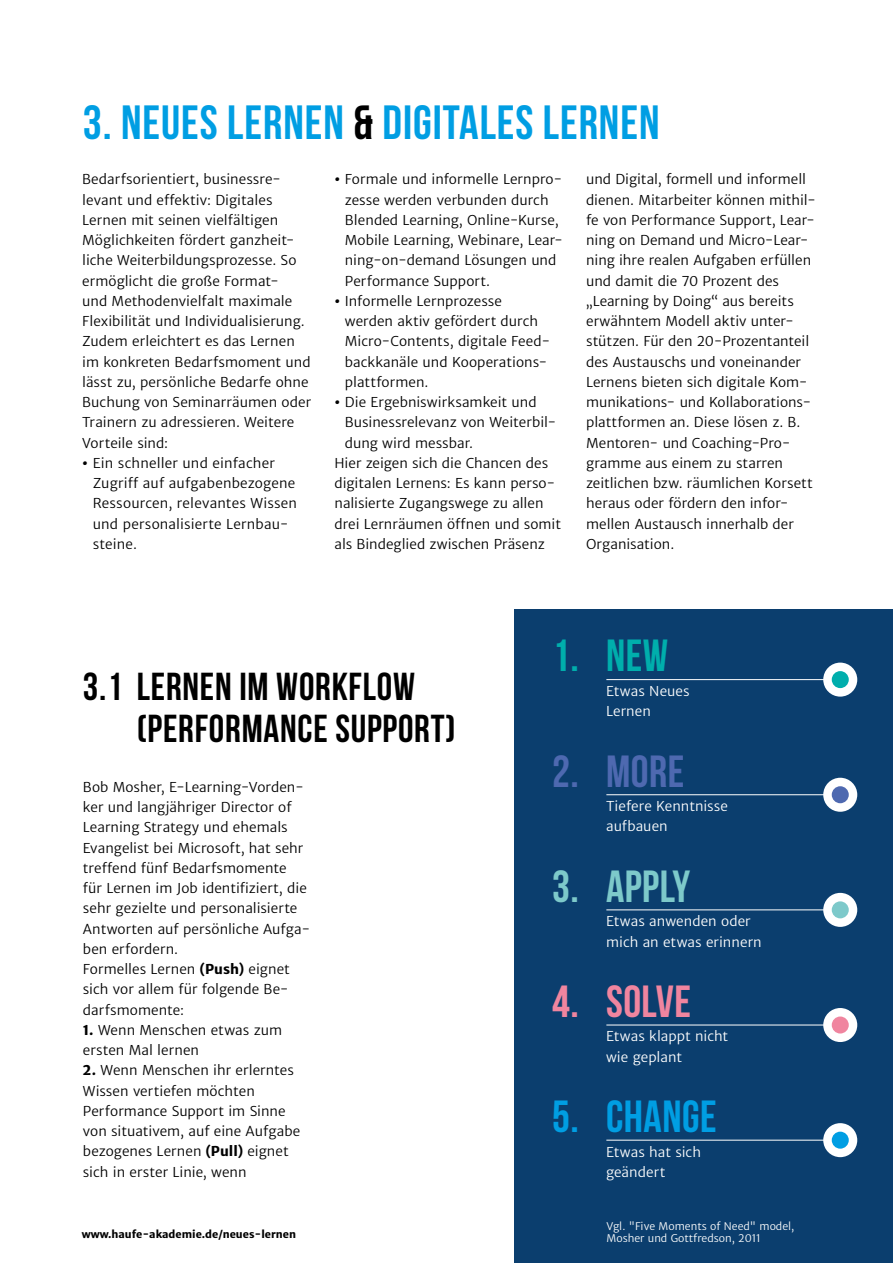
<style>
.page{position:relative;width:893px;height:1263px;background:#fff}
.page>*{position:absolute;margin:0;border:0;box-sizing:border-box;transform-origin:0 0}
.t1{font:700 48px "Bebas Neue";letter-spacing:.02em;color:#009ee3}
.t2{font:45px "Bebas Neue";letter-spacing:.01em;color:#009ee3}
.t3{font:45px "Bebas Neue";letter-spacing:.01em;color:#7dc9ca}
.t4{font:45px "Bebas Neue";letter-spacing:.01em;color:#f0859f}
.t5{font:45px "Bebas Neue";color:#4e69b0}
.t6{font:45px "Bebas Neue";color:#00aeac}
.t7{font:700 39px/42px "Bebas Neue";letter-spacing:.02em;color:#000}
.t8{font:13.5px/20.2px "Haufe Merriweather Sans Lt";letter-spacing:.005em;color:#000}
.t9{font:13.5px/20.2px "Haufe Merriweather Sans Lt";letter-spacing:.005em;color:#fff}
.t10{font:10.5px/12.6px "Haufe Merriweather Sans Lt";color:#fff}
.t11{font:700 10.5px "Haufe Merriweather Sans";color:#000}
.s1{color:#000}
.s2{font-family:"Haufe Merriweather Sans";font-weight:700}
</style>
<div class="page">
<div style="left:514px;top:610px;width:379px;height:653px;background:#0b3e6e"></div>
<hr style="left:606px;top:679px;width:227px;height:1px;background:#fff">
<div style="left:823px;top:663px;width:34px;height:34px;background:#fff;border-radius:50%"></div>
<div style="left:832px;top:671px;width:17px;height:17px;background:#00aeac;border-radius:50%"></div>
<hr style="left:606px;top:794px;width:227px;height:1px;background:#fff">
<div style="left:823px;top:778px;width:34px;height:34px;background:#fff;border-radius:50%"></div>
<div style="left:832px;top:786px;width:17px;height:17px;background:#4e69b0;border-radius:50%"></div>
<hr style="left:606px;top:909px;width:227px;height:1px;background:#fff">
<div style="left:823px;top:893px;width:34px;height:34px;background:#fff;border-radius:50%"></div>
<div style="left:832px;top:901px;width:17px;height:17px;background:#7dc9ca;border-radius:50%"></div>
<hr style="left:606px;top:1025px;width:227px;height:1px;background:#fff">
<div style="left:823px;top:1008px;width:34px;height:34px;background:#fff;border-radius:50%"></div>
<div style="left:832px;top:1016px;width:17px;height:17px;background:#f0859f;border-radius:50%"></div>
<hr style="left:606px;top:1140px;width:227px;height:1px;background:#fff">
<div style="left:823px;top:1123px;width:34px;height:34px;background:#fff;border-radius:50%"></div>
<div style="left:832px;top:1132px;width:17px;height:17px;background:#009ee3;border-radius:50%"></div>
<h1 class="t1" style="left:83px;top:96px;width:578px">3. NEUES LERNEN <span class="s1">&amp;</span> DIGITALES LERNEN</h1>
<p class="t8" style="left:82px;top:169px;width:231px">Bedarfsorientiert, businessre&shy;levant und effektiv: Digitales<br>Lernen mit seinen vielfältigen<br>Möglichkeiten fördert ganzheit&shy;liche Weiterbildungsprozesse. So ermöglicht die große Format-<br>und Methodenvielfalt maximale<br>Flexibilität und Individualisierung.<br>Zudem erleichtert es das Lernen im konkreten Bedarfsmoment und lässt zu, persönliche Bedarfe ohne<br>Buchung von Seminarräumen oder<br>Trainern zu adressieren. Weitere<br>Vorteile sind:</p>
<p class="t8" style="left:93px;top:453px;width:206px;text-indent:-11px"><span class="s2">•</span> Ein schneller und einfacher<br>Zugriff auf aufgabenbezogene<br>Ressourcen, relevantes Wissen und personalisierte Lernbau&shy;steine.</p>
<p class="t8" style="left:345px;top:169px;width:220px;text-indent:-10px"><span class="s2">•</span> Formale und informelle Lernpro&shy;zesse werden verbunden durch<br>Blended Learning, Online-Kurse,<br>Mobile Learning, Webinare, Lear&shy;ning-on-demand Lösungen und<br>Performance Support.</p>
<p class="t8" style="left:345px;top:291px;width:207px;text-indent:-10px"><span class="s2">•</span> Informelle Lernprozesse werden aktiv gefördert durch<br>Micro-Contents, digitale Feed&shy;backkanäle und Kooperations&shy;plattformen.</p>
<p class="t8" style="left:335px;top:392px;width:203px"><span class="s2">•</span> Die Ergebniswirksamkeit und</p>
<p class="t8" style="left:345px;top:412px;width:213px">Businessrelevanz von Weiterbil-</p>
<p class="t8" style="left:345px;top:433px;width:130px">dung wird messbar.</p>
<p class="t8" style="left:335px;top:453px;width:215px">Hier zeigen sich die Chancen des</p>
<p class="t8" style="left:335px;top:473px;width:222px">digitalen Lernens: Es kann perso-</p>
<p class="t8" style="left:335px;top:493px;width:211px">nalisierte Zugangswege zu allen</p>
<p class="t8" style="left:335px;top:514px;width:228px">drei Lernräumen öffnen und somit</p>
<p class="t8" style="left:335px;top:534px;width:212px">als Bindeglied zwischen Präsenz</p>
<p class="t8" style="left:586px;top:169px;width:232px">und Digital, formell und informell dienen. Mitarbeiter können mithil&shy;fe von Performance Support, Lear&shy;ning on Demand und Micro-Lear&shy;ning ihre realen Aufgaben erfüllen und damit die 70 Prozent des „Learning by Doing“ aus bereits erwähntem Modell aktiv unter&shy;stützen. Für den 20-Prozentanteil des Austauschs und voneinander<br>Lernens bieten sich digitale Kom&shy;munikations- und Kollaborations&shy;plattformen an. Diese lösen z. B.<br>Mentoren- und Coaching-Pro&shy;gramme aus einem zu starren zeitlichen bzw. räumlichen Korsett heraus oder fördern den infor&shy;mellen Austausch innerhalb der<br>Organisation.</p>
<h3 class="t7" style="left:137px;top:665px;width:320px;text-indent:-54px">3.1 LERNEN IM WORKFLOW (PERFORMANCE SUPPORT)</h3>
<p class="t8" style="left:83px;top:777px;width:229px">Bob Mosher, E-Learning-Vorden&shy;ker und langjähriger Director of<br>Learning Strategy und ehemals<br>Evangelist bei Microsoft, hat sehr treffend fünf Bedarfsmomente<br>für Lernen im Job identifiziert, die sehr gezielte und personalisierte<br>Antworten auf persönliche Aufga&shy;ben erfordern.<br>Formelles Lernen <span class="s2">(Push)</span> eignet sich vor allem für folgende Be&shy;darfsmomente:</p>
<p class="t8" style="left:83px;top:1020px;width:201px"><span class="s2">1.</span> Wenn Menschen etwas zum ersten Mal lernen</p>
<p class="t8" style="left:83px;top:1060px;width:219px"><span class="s2">2.</span> Wenn Menschen ihr erlerntes<br>Wissen vertiefen möchten<br>Performance Support im Sinne von situativem, auf eine Aufgabe bezogenes Lernen <span class="s2">(Pull)</span> eignet sich in erster Linie, wenn</p>
<p class="t11" style="left:82px;top:1227px;width:216px">www.haufe-akademie.de/neues-lernen</p>
<h2 class="t6" style="left:552px;top:631px;width:118px">1. NEW</h2>
<p class="t9" style="left:606px;top:681px;width:85px">Etwas Neues<br>Lernen</p>
<h2 class="t5" style="left:552px;top:746px;width:134px">2. MORE</h2>
<p class="t9" style="left:606px;top:796px;width:123px">Tiefere Kenntnisse aufbauen</p>
<h2 class="t3" style="left:552px;top:861px;width:140px">3. APPLY</h2>
<p class="t9" style="left:606px;top:911px;width:157px">Etwas anwenden oder mich an etwas erinnern</p>
<h2 class="t4" style="left:552px;top:977px;width:140px">4. SOLVE</h2>
<p class="t9" style="left:606px;top:1026px;width:124px">Etwas klappt nicht wie geplant</p>
<h2 class="t2" style="left:552px;top:1092px;width:166px">5. CHANGE</h2>
<p class="t9" style="left:606px;top:1142px;width:96px">Etwas hat sich geändert</p>
<p class="t10" style="left:606px;top:1220px;width:189px">Vgl. "Five Moments of Need" model,<br>Mosher und Gottfredson, 2011</p>
</div>
